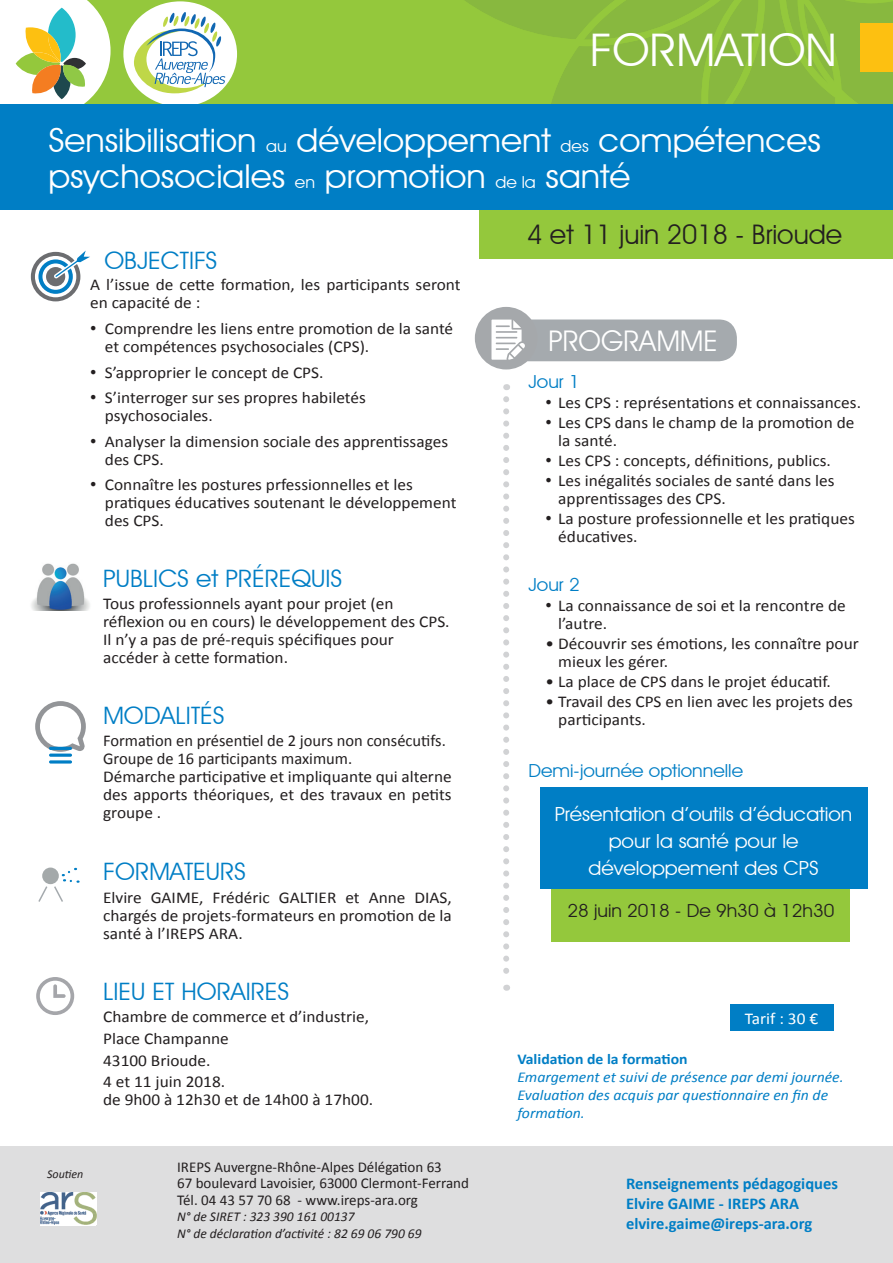
<style>
.page{position:relative;width:893px;height:1263px;background:#fff}
.page>*{position:absolute;margin:0;border:0;box-sizing:border-box;transform-origin:0 0}
.t1{font:45px "Avant Garde IT Cby BT";color:#fff;scale:1.05 1}
.t2{font:33px/36.3px "Avant Garde IT Cby BT";color:#fff;scale:1.05 1}
.t3{font:28.5px "Avant Garde IT Cby BT";color:#fff}
.t4{font:27px "Avant Garde IT Cby BT";color:#231f20}
.t5{font:24px "Avant Garde IT Cby BT";color:#007ec5;scale:1.05 1}
.t6{font:19.5px/27px "Avant Garde IT Cby BT";color:#fff;text-align:center;scale:1.05 1}
.t7{font:18px "Avant Garde IT Cby BT";color:#007ec5;scale:1.05 1}
.t8{font:18px "Avant Garde IT Cby BT";color:#231f20;scale:1.05 1}
.t9{font:16.5px/18px "Calibri";color:#231f20;scale:1.05 1}
.t10{font:16.5px/18px "Calibri";color:#231f20}
.t11{font:700 16.5px/19.8px "Calibri";color:#007ec5}
.t12{font:16.5px "Calibri";color:#fff;scale:1.05 1}
.t13{font:15px/16.5px "Calibri";color:#231f20}
.t14{font:italic 15px/18px "Calibri";color:#007ec5;scale:1.05 1}
.t15{font:700 15px "Calibri";color:#007ec5;scale:1.05 1}
.t16{font:italic 13.5px/16.5px "Calibri";color:#231f20}
.t17{font:italic 12px "Calibri";color:#231f20}
.s1{font-size:16.5px}
.s2{font-family:"Times New Roman";font-size:18px}
</style>
<div class="page">
<div style="left:69px;top:0;width:824px;height:124px;background:#94c83c"></div>
<svg style="left:0;top:0;width:111px;height:105px"></svg>
<svg style="left:454px;top:0;width:439px;height:105px"></svg>
<div style="left:123px;top:1px;width:114px;height:106px;background:#fff;border-radius:50%"></div>
<svg style="left:133px;top:12px;width:92px;height:81px"></svg>
<div style="left:510px;top:319px;width:227px;height:42px;background:#a5aaae;border-radius:18px"></div>
<svg style="left:503px;top:399px;width:6px;height:592px"></svg>
<div style="left:860px;top:23px;width:33px;height:49px;background:#fdc011"></div>
<div style="left:479px;top:210px;width:414px;height:49px;background:#94c83c"></div>
<div style="left:0;top:105px;width:893px;height:105px;background:#007ec5"></div>
<div style="left:730px;top:1005px;width:103px;height:26px;background:#007ec5"></div>
<svg style="left:38px;top:867px;width:41px;height:35px"></svg>
<svg style="left:31px;top:251px;width:59px;height:50px"></svg>
<img style="left:31px;top:563px;width:59px;height:47px">
<svg style="left:35px;top:701px;width:51px;height:51px"></svg>
<hr style="left:49px;top:747px;width:23px;height:3px;background:#007ec5;border-radius:2px">
<svg style="left:49px;top:753px;width:23px;height:4px"></svg>
<hr style="left:49px;top:760px;width:23px;height:3px;background:#007ec5;border-radius:2px">
<svg style="left:36px;top:977px;width:38px;height:38px"></svg>
<div style="left:475px;top:307px;width:62px;height:62px;background:#a5a8ab;border-radius:50%"></div>
<svg style="left:491px;top:320px;width:34px;height:40px"></svg>
<div style="left:0;top:1146px;width:893px;height:117px;background:#dededf"></div>
<svg style="left:40px;top:1224px;width:56px;height:2px"></svg>
<img style="left:40px;top:1192px;width:56px;height:32px">
<div style="left:552px;top:879px;width:298px;height:62px;background:#94c83c"></div>
<div style="left:540px;top:787px;width:327px;height:102px;background:#007ec5"></div>
<h1 class="t1" style="left:590px;top:22px;width:237px">FORMATION</h1>
<h2 class="t2" style="left:48px;top:122px;width:737px">Sensibilisation <span class="s1">au</span> développement <span class="s1">des</span> compétences psychosociales <span class="s1">en</span> promotion <span class="s1">de la</span> santé</h2>
<h3 class="t5" style="left:104px;top:246px;width:109px">OBJECTIFS</h3>
<p class="t9" style="left:90px;top:275px;width:354px">A l’issue de cette formation, les participants seront en capacité de :</p>
<p class="t9" style="left:105px;top:319px;width:333px;text-indent:-15px"><span class="s2">•</span> Comprendre les liens entre promotion de la santé et compétences psychosociales (CPS).</p>
<p class="t9" style="left:90px;top:363px;width:224px"><span class="s2">•</span> S’approprier le concept de CPS.</p>
<p class="t9" style="left:105px;top:388px;width:250px;text-indent:-15px"><span class="s2">•</span> S’interroger sur ses propres habiletés psychosociales.</p>
<p class="t9" style="left:105px;top:432px;width:328px;text-indent:-15px"><span class="s2">•</span> Analyser la dimension sociale des apprentissages des CPS.</p>
<p class="t9" style="left:105px;top:475px;width:336px;text-indent:-15px"><span class="s2">•</span> Connaître les postures prfessionnelles et les pratiques éducatives soutenant le développement des CPS.</p>
<h3 class="t5" style="left:103px;top:564px;width:229px">PUBLICS et PRÉREQUIS</h3>
<p class="t9" style="left:103px;top:594px;width:332px">Tous professionnels ayant pour projet (en réflexion ou en cours) le développement des CPS.<br>Il n’y a pas de pré-requis spécifiques pour accéder à cette formation.</p>
<h3 class="t5" style="left:103px;top:701px;width:117px">MODALITÉS</h3>
<p class="t10" style="left:103px;top:731px;width:350px">Formation en présentiel de 2 jours non consécutifs.<br>Groupe de 16 participants maximum.<br>Démarche participative et impliquante qui alterne des apports théoriques, et des travaux en petits groupe .</p>
<h3 class="t5" style="left:103px;top:857px;width:137px">FORMATEURS</h3>
<p class="t9" style="left:103px;top:888px;width:334px;text-align:justify">Elvire GAIME, Frédéric GALTIER et Anne DIAS, chargés de projets-formateurs en promotion de la santé à l’IREPS ARA.</p>
<h3 class="t5" style="left:103px;top:976px;width:179px">LIEU ET HORAIRES</h3>
<p class="t9" style="left:103px;top:1005px;width:255px;line-height:21.9px">Chambre de commerce et d’industrie,<br>Place Champanne<br>43100 Brioude.<br>4 et 11 juin 2018.</p>
<p class="t9" style="left:103px;top:1090px;width:259px">de 9h00 à 12h30 et de 14h00 à 17h00.</p>
<p class="t17" style="left:47px;top:1166px;width:38px">Soutien</p>
<p class="t13" style="left:177px;top:1158px;width:293px">IREPS Auvergne-Rhône-Alpes Délégation 63<br>67 boulevard Lavoisier, 63000 Clermont-Ferrand<br>Tél. 04 43 57 70 68 - www.ireps-ara.org</p>
<p class="t16" style="left:177px;top:1208px;width:246px">N° de SIRET : 323 390 161 00137<br>N° de déclaration d’activité : 82 69 06 790 69</p>
<h3 class="t4" style="left:527px;top:218px;width:316px">4 et 11 juin 2018 - Brioude</h3>
<h3 class="t3" style="left:548px;top:324px;width:171px">PROGRAMME</h3>
<p class="t7" style="left:528px;top:370px;width:50px">Jour 1</p>
<p class="t9" style="left:545px;top:393px;width:302px"><span class="s2">•</span> Les CPS : représentations et connaissances.</p>
<p class="t9" style="left:558px;top:413px;width:283px;text-indent:-13px"><span class="s2">•</span> Les CPS dans le champ de la promotion de la santé.</p>
<p class="t9" style="left:545px;top:451px;width:273px"><span class="s2">•</span> Les CPS : concepts, définitions, publics.</p>
<p class="t9" style="left:558px;top:471px;width:265px;text-indent:-13px"><span class="s2">•</span> Les inégalités sociales de santé dans les apprentissages des CPS.</p>
<p class="t9" style="left:558px;top:509px;width:284px;text-indent:-13px"><span class="s2">•</span> La posture professionnelle et les pratiques éducatives.</p>
<p class="t7" style="left:528px;top:573px;width:50px">Jour 2</p>
<p class="t9" style="left:558px;top:596px;width:275px;text-indent:-13px"><span class="s2">•</span> La connaissance de soi et la rencontre de l’autre.</p>
<p class="t9" style="left:558px;top:634px;width:288px;text-indent:-13px">• Découvrir ses émotions, les connaître pour mieux les gérer.</p>
<p class="t9" style="left:545px;top:672px;width:273px">• La place de CPS dans le projet éducatif.</p>
<p class="t9" style="left:558px;top:692px;width:282px;text-indent:-13px">• Travail des CPS en lien avec les projets des participants.</p>
<p class="t7" style="left:528px;top:760px;width:206px">Demi-journée optionnelle</p>
<p class="t6" style="left:555px;top:800px;width:285px">Présentation d’outils d’éducation pour la santé pour le développement des CPS</p>
<p class="t8" style="left:567px;top:900px;width:256px">28 juin 2018 - De 9h30 à 12h30</p>
<p class="t12" style="left:745px;top:1007px;width:71px">Tarif : 30 €</p>
<p class="t15" style="left:517px;top:1048px;width:164px">Validation de la formation</p>
<p class="t14" style="left:517px;top:1067px;width:312px">Emargement et suivi de présence par demi journée.<br>Evaluation des acquis par questionnaire en fin de formation.</p>
<p class="t11" style="left:626px;top:1173px;width:213px">Renseignements pédagogiques<br>Elvire GAIME - IREPS ARA elvire.gaime@ireps-ara.org</p>
</div>
